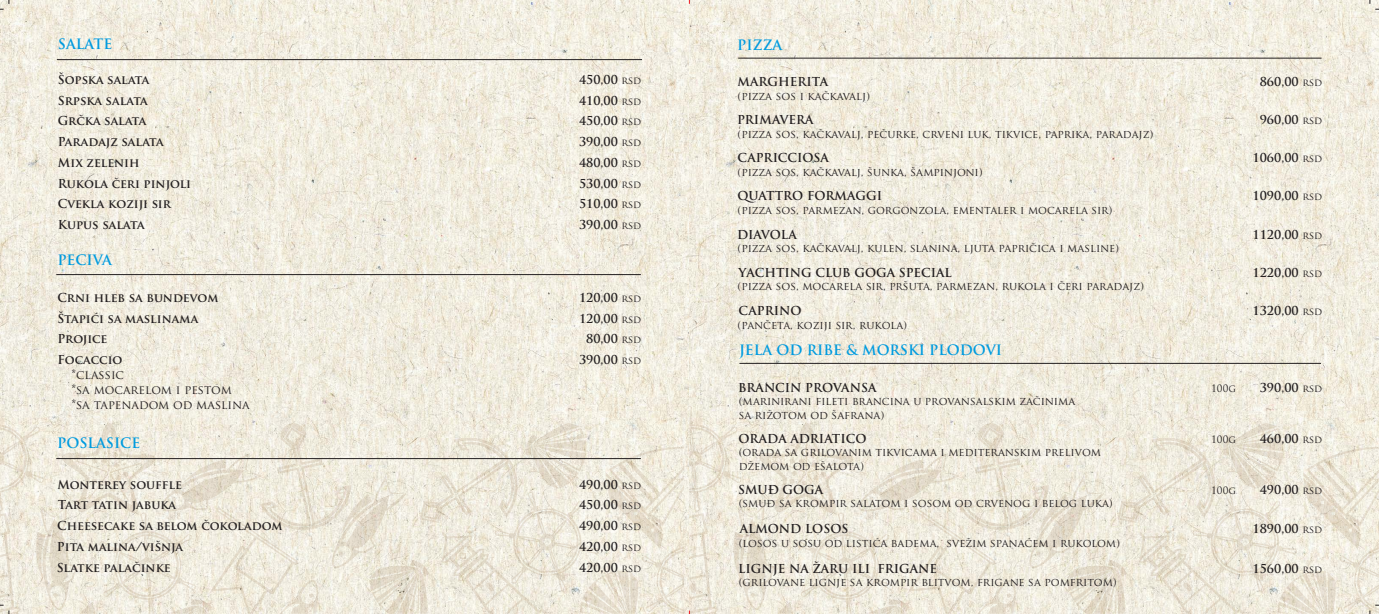
<style>
.page{position:relative;width:1379px;height:614px;background:#fff}
.page>*{position:absolute;margin:0;border:0;box-sizing:border-box;transform-origin:0 0}
.t1{font:700 14px "Trajan Pro";color:#009bdf}
.t2{font:700 12px/20.7px "Trajan Pro";color:#231f20}
.t3{font:12px/15px "Trajan Pro";color:#231f20}
.t4{font:11px/13.8px "Trajan Pro";color:#231f20}
.t5{font:10px "Trajan Pro";color:#231f20}
.s1{font-weight:400;font-size:10px}
</style>
<div class="page">
<img style="left:0;top:1px;width:1379px;height:404px">
<hr style="left:738px;top:58px;width:583px;height:1px;background:#231f20">
<hr style="left:739px;top:363px;width:582px;height:1px;background:#231f20">
<hr style="left:56px;top:274px;width:585px;height:1px;background:#231f20">
<hr style="left:57px;top:59px;width:585px;height:1px;background:#231f20">
<svg style="left:0;top:0;width:10px;height:10px"></svg>
<svg style="left:1369px;top:0;width:10px;height:10px"></svg>
<svg style="left:0;top:405px;width:1379px;height:209px;background:#ede8da"></svg>
<p class="t1" style="left:58px;top:39px;width:56px">SALATE</p>
<p class="t2" style="left:58px;top:70px;width:135px">Šopska salata<br>Srpska salata<br>Grčka salata<br>Paradajz salata<br>Mix zelenih<br>Rukola čeri pinjoli<br>Cvekla koziji sir<br>Kupus salata</p>
<p class="t2" style="left:579px;top:70px;width:64px;text-align:justify">450,00 <span class="s1">RSD </span>410,00 <span class="s1">RSD </span>450,00 <span class="s1">RSD </span>390,00 <span class="s1">RSD </span>480,00 <span class="s1">RSD </span>530,00 <span class="s1">RSD </span>510,00 <span class="s1">RSD </span>390,00 <span class="s1">RSD</span></p>
<p class="t1" style="left:57px;top:254px;width:56px">PECIVA</p>
<p class="t2" style="left:57px;top:288px;width:163px">Crni hleb sa bundevom<br>Štapići sa maslinama<br>Projice<br>Focaccio</p>
<p class="t3" style="left:72px;top:368px;width:179px">*CLASSIC<br>*SA MOCARELOM I PESTOM *SA TAPENADOM OD MASLINA</p>
<p class="t2" style="left:579px;top:288px;width:64px;text-align:right">120,00 <span class="s1">RSD<br></span>120,00 <span class="s1">RSD<br></span>80,00 <span class="s1">RSD<br></span>390,00 <span class="s1">RSD</span></p>
<p class="t1" style="left:57px;top:437px;width:85px">POSLASICE</p>
<p class="t2" style="left:57px;top:475px;width:227px">Monterey souffle<br>Tart tatin jabuka<br>Cheesecake sa belom čokoladom<br>Pita malina/višnja<br>Slatke palačinke</p>
<p class="t2" style="left:579px;top:475px;width:64px;text-align:justify">490,00 <span class="s1">RSD </span>450,00 <span class="s1">RSD </span>490,00 <span class="s1">RSD </span>420,00 <span class="s1">RSD </span>420,00 <span class="s1">RSD</span></p>
<p class="t1" style="left:737px;top:40px;width:46px">PIZZA</p>
<p class="t2" style="left:737px;top:73px;width:92px">MARGHERITA</p>
<p class="t4" style="left:737px;top:90px;width:134px">(PIZZA SOS I KAČKAVALJ)</p>
<p class="t2" style="left:737px;top:111px;width:78px">PRIMAVERA</p>
<p class="t4" style="left:737px;top:128px;width:417px">(PIZZA SOS, KAČKAVALJ, PEČURKE, CRVENI LUK, TIKVICE, PAPRIKA, PARADAJZ)</p>
<p class="t2" style="left:737px;top:149px;width:93px">CAPRICCIOSA</p>
<p class="t4" style="left:737px;top:166px;width:247px">(PIZZA SOS, KAČKAVALJ, ŠUNKA, ŠAMPINJONI)</p>
<p class="t2" style="left:737px;top:187px;width:146px">QUATTRO FORMAGGI</p>
<p class="t4" style="left:737px;top:204px;width:377px">(PIZZA SOS, PARMEZAN, GORGONZOLA, EMENTALER I MOCARELA SIR)</p>
<p class="t2" style="left:737px;top:225px;width:61px">DIAVOLA</p>
<p class="t4" style="left:737px;top:242px;width:383px">(PIZZA SOS, KAČKAVALJ, KULEN, SLANINA, LJUTA PAPRIČICA I MASLINE)</p>
<p class="t2" style="left:738px;top:263px;width:215px">YACHTING CLUB GOGA SPECIAL</p>
<p class="t4" style="left:737px;top:280px;width:408px">(PIZZA SOS, MOCARELA SIR, PRŠUTA, PARMEZAN, RUKOLA I ČERI PARADAJZ)</p>
<p class="t2" style="left:738px;top:302px;width:65px">CAPRINO</p>
<p class="t4" style="left:737px;top:319px;width:171px">(PANČETA, KOZIJI SIR, RUKOLA)</p>
<p class="t1" style="left:739px;top:344px;width:265px">JELA OD RIBE &amp; MORSKI PLODOVI</p>
<p class="t2" style="left:738px;top:378px;width:140px">BRANCIN PROVANSA</p>
<p class="t4" style="left:738px;top:395px;width:338px">(MARINIRANI FILETI BRANCINA U PROVANSALSKIM ZAČINIMA<br>SA RIŽOTOM OD ŠAFRANA)</p>
<p class="t2" style="left:738px;top:429px;width:129px">ORADA ADRIATICO</p>
<p class="t4" style="left:738px;top:446px;width:364px">(ORADA SA GRILOVANIM TIKVICAMA I MEDITERANSKIM PRELIVOM<br>DŽEMOM OD EŠALOTA)</p>
<p class="t2" style="left:738px;top:480px;width:87px">SMUĐ GOGA</p>
<p class="t4" style="left:738px;top:497px;width:376px">(SMUĐ SA KROMPIR SALATOM I SOSOM OD CRVENOG I BELOG LUKA)</p>
<p class="t2" style="left:740px;top:519px;width:110px">ALMOND LOSOS</p>
<p class="t4" style="left:738px;top:536px;width:383px">(LOSOS U SOSU OD LISTIĆA BADEMA, SVEŽIM SPANAĆEM I RUKOLOM)</p>
<p class="t2" style="left:738px;top:559px;width:200px">LIGNJE NA ŽARU ILI FRIGANE</p>
<p class="t4" style="left:738px;top:576px;width:380px">(GRILOVANE LIGNJE SA KROMPIR BLITVOM, FRIGANE SA POMFRITOM)</p>
<p class="t2" style="left:1259px;top:73px;width:64px">860,00 <span class="s1">RSD</span></p>
<p class="t2" style="left:1259px;top:111px;width:64px">960,00 <span class="s1">RSD</span></p>
<p class="t2" style="left:1252px;top:149px;width:71px">1060,00 <span class="s1">RSD</span></p>
<p class="t2" style="left:1252px;top:187px;width:71px">1090,00 <span class="s1">RSD</span></p>
<p class="t2" style="left:1252px;top:225px;width:71px">1120,00 <span class="s1">RSD</span></p>
<p class="t2" style="left:1252px;top:263px;width:71px">1220,00 <span class="s1">RSD</span></p>
<p class="t2" style="left:1252px;top:302px;width:71px">1320,00 <span class="s1">RSD</span></p>
<p class="t5" style="left:1211px;top:384px;width:26px">100G</p>
<p class="t2" style="left:1259px;top:378px;width:64px">390,00 <span class="s1">RSD</span></p>
<p class="t5" style="left:1211px;top:435px;width:26px">100G</p>
<p class="t2" style="left:1259px;top:429px;width:64px">460,00 <span class="s1">RSD</span></p>
<p class="t5" style="left:1211px;top:486px;width:26px">100G</p>
<p class="t2" style="left:1259px;top:480px;width:64px">490,00 <span class="s1">RSD</span></p>
<p class="t2" style="left:1252px;top:519px;width:71px">1890,00 <span class="s1">RSD</span></p>
<p class="t2" style="left:1252px;top:559px;width:71px">1560,00 <span class="s1">RSD</span></p>
</div>
